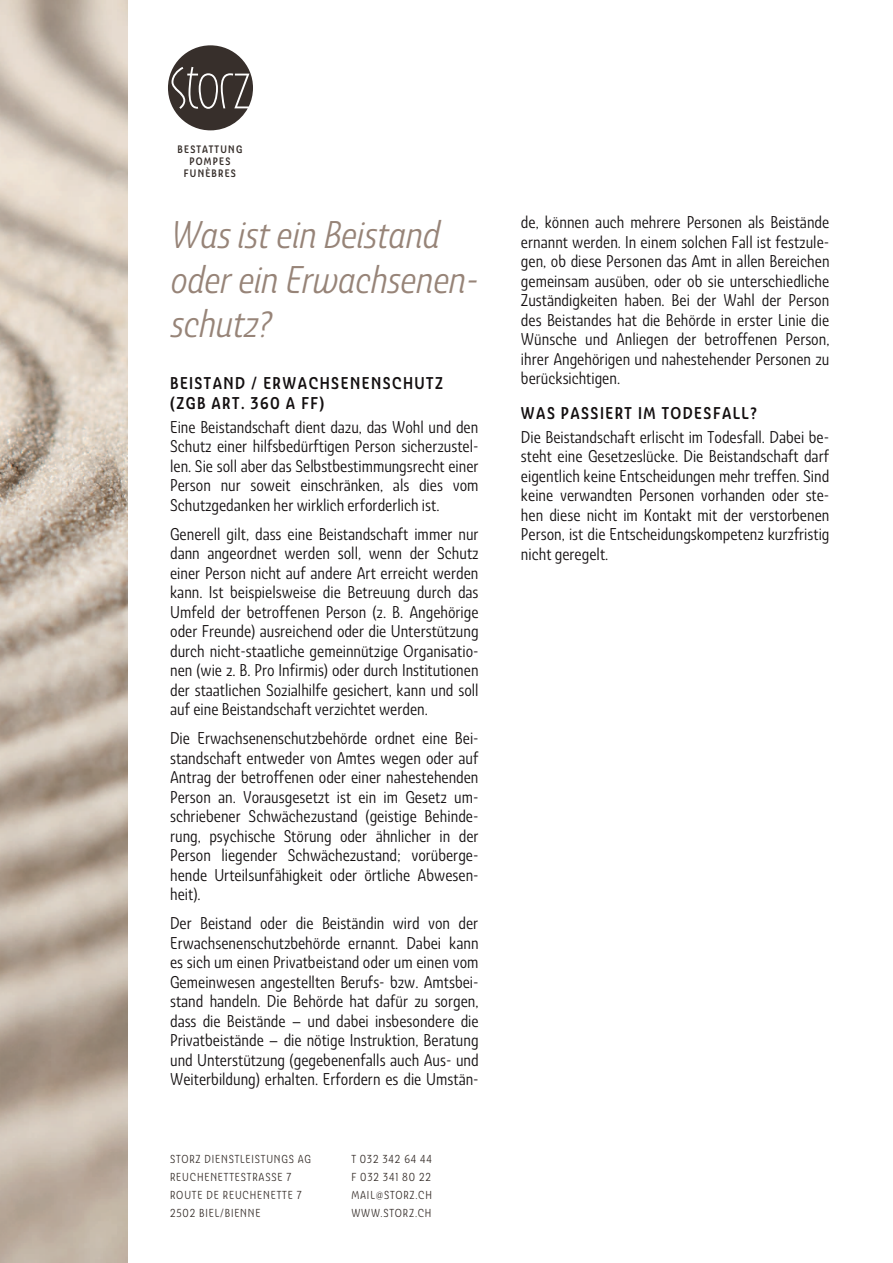
<style>
.page{position:relative;width:893px;height:1263px;background:#fff}
.page>*{position:absolute;margin:0;border:0;box-sizing:border-box;transform-origin:0 0}
.t1{font:italic 37.5px/44.2px "Ashemore Cond";letter-spacing:-.01em;color:#978478}
.t2{font:16.5px/19.5px "Ashemore Cond";color:#130f10;text-align:justify}
.t3{font:500 16.5px/19.8px "Ashemore Cond";letter-spacing:.09em;color:#130f10}
.t4{font:11.25px/18px "Ashemore Cond";letter-spacing:.075em;color:#372f2b}
.t5{font:500 10.5px/12px "Ashemore Cond";letter-spacing:.12em;color:#372f2b;text-align:center}
</style>
<div class="page">
<img style="left:0;top:0;width:128px;height:1263px">
<svg style="left:168px;top:45px;width:85px;height:85px"></svg>
<p class="t5" style="left:178px;top:143px;width:66px">BESTATTUNG<br>POMPES<br>FUNÈBRES</p>
<h1 class="t1" style="left:170px;top:216px;width:309px">Was ist ein Beistand oder ein Erwachsenen&shy;schutz?</h1>
<p class="t3" style="left:170px;top:373px;width:274px">BEISTAND / ERWACHSENENSCHUTZ (ZGB ART. 360 A FF)</p>
<p class="t2" style="left:170px;top:417px;width:310px">Eine Beistandschaft dient dazu, das Wohl und den Schutz einer hilfsbedürftigen Person sicherzustel&shy;len. Sie soll aber das Selbstbestimmungsrecht einer Person nur soweit einschränken, als dies vom Schutzgedanken her wirklich erforderlich ist.</p>
<p class="t2" style="left:170px;top:524px;width:310px">Generell gilt, dass eine Beistandschaft immer nur dann angeordnet werden soll, wenn der Schutz einer Person nicht auf andere Art erreicht werden kann. Ist beispielsweise die Betreuung durch das Umfeld der betroffenen Person (z. B. Angehörige oder Freunde) ausreichend oder die Unterstützung durch nicht-staatliche gemeinnützige Organisatio&shy;nen (wie z. B. Pro Infirmis) oder durch Institutionen der staatlichen Sozialhilfe gesichert, kann und soll auf eine Beistandschaft verzichtet werden.</p>
<p class="t2" style="left:170px;top:729px;width:310px">Die Erwachsenenschutzbehörde ordnet eine Bei&shy;standschaft entweder von Amtes wegen oder auf Antrag der betroffenen oder einer nahestehenden Person an. Vorausgesetzt ist ein im Gesetz um&shy;schriebener Schwächezustand (geistige Behinde&shy;rung, psychische Störung oder ähnlicher in der Person liegender Schwächezustand; vorüberge&shy;hende Urteilsunfähigkeit oder örtliche Abwesen&shy;heit).</p>
<p class="t2" style="left:170px;top:914px;width:310px">Der Beistand oder die Beiständin wird von der Erwachsenenschutzbehörde ernannt. Dabei kann es sich um einen Privatbeistand oder um einen vom Gemeinwesen angestellten Berufs- bzw. Amtsbei&shy;stand handeln. Die Behörde hat dafür zu sorgen, dass die Beistände – und dabei insbesondere die Privatbeistände – die nötige Instruktion, Beratung und Unterstützung (gegebenenfalls auch Aus- und Weiterbildung) erhalten. Erfordern es die Umstän-</p>
<p class="t4" style="left:170px;top:1150px;width:142px">STORZ DIENSTLEISTUNGS AG<br>REUCHENETTESTRASSE 7<br>ROUTE DE REUCHENETTE 7<br>2502 BIEL/BIENNE</p>
<p class="t4" style="left:351px;top:1150px;width:82px;text-align:justify">T 032 342 64 44<br>F 032 341 80 22<br>MAIL@STORZ.CH WWW.STORZ.CH</p>
<p class="t2" style="left:521px;top:213px;width:310px">de, können auch mehrere Personen als Beistände ernannt werden. In einem solchen Fall ist festzule&shy;gen, ob diese Personen das Amt in allen Bereichen gemeinsam ausüben, oder ob sie unterschiedliche Zuständigkeiten haben. Bei der Wahl der Person des Beistandes hat die Behörde in erster Linie die Wünsche und Anliegen der betroffenen Person, ihrer Angehörigen und nahestehender Personen zu berücksichtigen.</p>
<p class="t3" style="left:521px;top:403px;width:237px">WAS PASSIERT IM TODESFALL?</p>
<p class="t2" style="left:521px;top:428px;width:310px">Die Beistandschaft erlischt im Todesfall. Dabei be&shy;steht eine Gesetzeslücke. Die Beistandschaft darf eigentlich keine Entscheidungen mehr treffen. Sind keine verwandten Personen vorhanden oder ste&shy;hen diese nicht im Kontakt mit der verstorbenen Person, ist die Entscheidungskompetenz kurzfristig nicht geregelt.</p>
</div>
